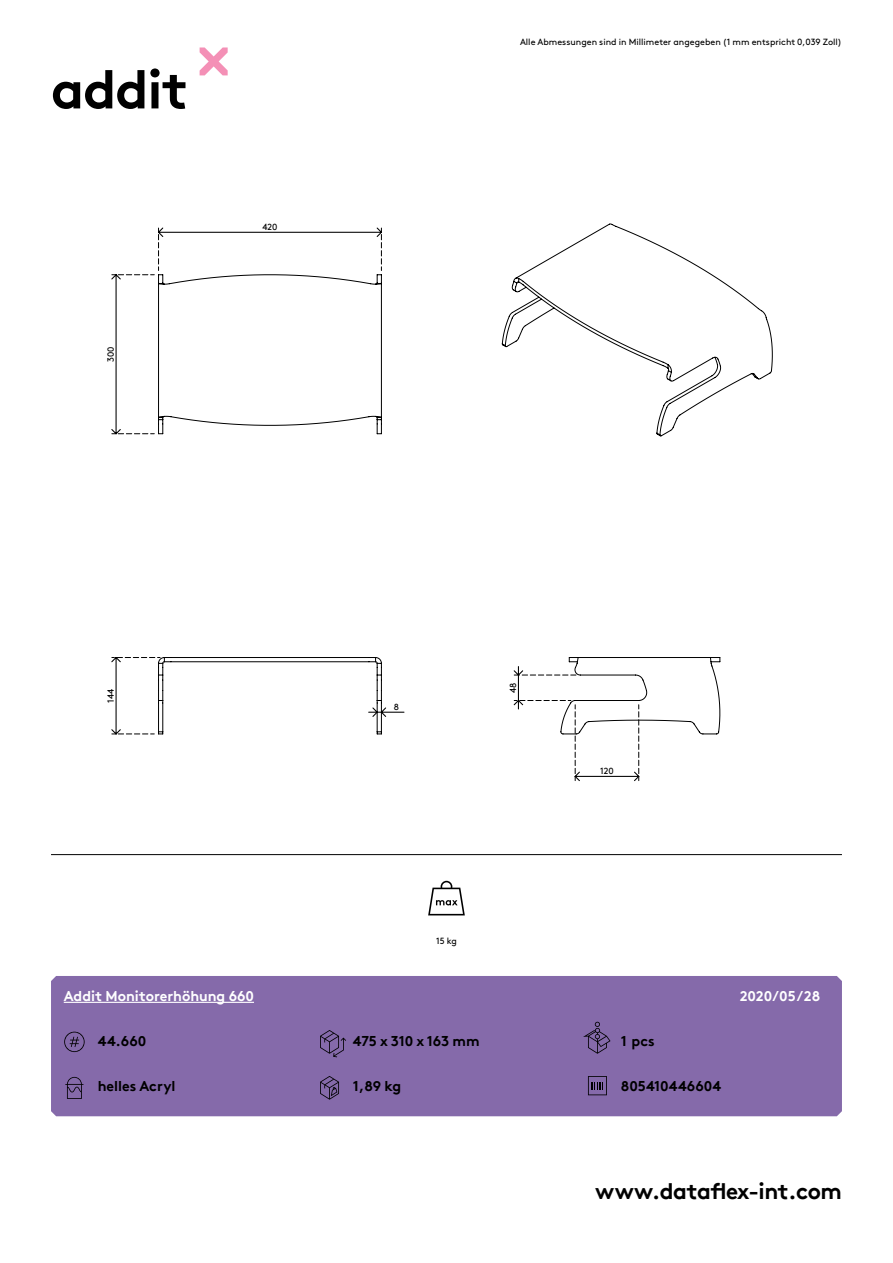
<style>
.page{position:relative;width:893px;height:1263px;background:#fff}
.page>*{position:absolute;margin:0;border:0;box-sizing:border-box;transform-origin:0 0}
.hoofdstuk{font:700 54px "Brown Pro TT";letter-spacing:-.02em;color:#000}
.t1{font:700 22.5px "Brown Pro TT";letter-spacing:-.02em;color:#000}
.specificaties{font:700 14.25px "Brown Pro TT";color:#000}
.t2{font:700 14.25px "Brown Pro TT";color:#fff}
.t3{font:9px "Brown";color:#000}
.t4{font:9px "Brown Pro TT Regular Alt";color:#000}
</style>
<div class="page">
<svg style="left:200px;top:47px;width:28px;height:28px"></svg>
<hr style="left:51px;top:854px;width:791px;height:1px;background:#000">
<svg style="left:428px;top:881px;width:37px;height:34px"></svg>
<div style="left:51px;top:976px;width:791px;height:140px;background:#856aaa"></div>
<svg style="left:111px;top:227px;width:294px;height:508px"></svg>
<svg style="left:501px;top:223px;width:272px;height:214px"></svg>
<svg style="left:513px;top:657px;width:208px;height:125px"></svg>
<svg style="left:64px;top:1032px;width:21px;height:20px"></svg>
<svg style="left:65px;top:1077px;width:18px;height:22px"></svg>
<svg style="left:320px;top:1030px;width:26px;height:27px"></svg>
<svg style="left:583px;top:1022px;width:27px;height:32px"></svg>
<svg style="left:320px;top:1076px;width:19px;height:24px"></svg>
<svg style="left:588px;top:1076px;width:19px;height:19px"></svg>
<hr style="left:64px;top:1002px;width:190px;height:1px;background:#fff">
<p class="hoofdstuk" style="left:51px;top:46px;width:139px">addit</p>
<p class="t4" style="left:104px;top:362px;width:17px;rotate:-90deg">300</p>
<p class="t4" style="left:262px;top:220px;width:17px">420</p>
<p class="t3" style="left:520px;top:35px;width:323px">Alle Abmessungen sind in Millimeter angegeben (1 mm entspricht 0,039 Zoll)</p>
<p class="t4" style="left:104px;top:703px;width:15px;rotate:-90deg">144</p>
<p class="t4" style="left:394px;top:700px;width:7px">8</p>
<p class="t4" style="left:506px;top:693px;width:12px;rotate:-90deg">48</p>
<p class="t3" style="left:436px;top:934px;width:22px">15 kg</p>
<p class="t4" style="left:600px;top:764px;width:15px">120</p>
<h3 class="t2" style="left:64px;top:985px;width:192px">Addit Monitorerhöhung 660</h3>
<h3 class="t2" style="left:740px;top:985px;width:82px">2020/05/28</h3>
<h3 class="specificaties" style="left:98px;top:1029px;width:50px">44.660</h3>
<p class="specificaties" style="left:98px;top:1074px;width:79px">helles Acryl</p>
<p class="specificaties" style="left:353px;top:1029px;width:128px">475 x 310 x 163 mm</p>
<p class="specificaties" style="left:621px;top:1029px;width:35px">1 pcs</p>
<p class="specificaties" style="left:353px;top:1074px;width:50px">1,89 kg</p>
<h3 class="specificaties" style="left:621px;top:1074px;width:102px">805410446604</h3>
<h2 class="t1" style="left:595px;top:1173px;width:248px">www.dataflex-int.com</h2>
</div>
